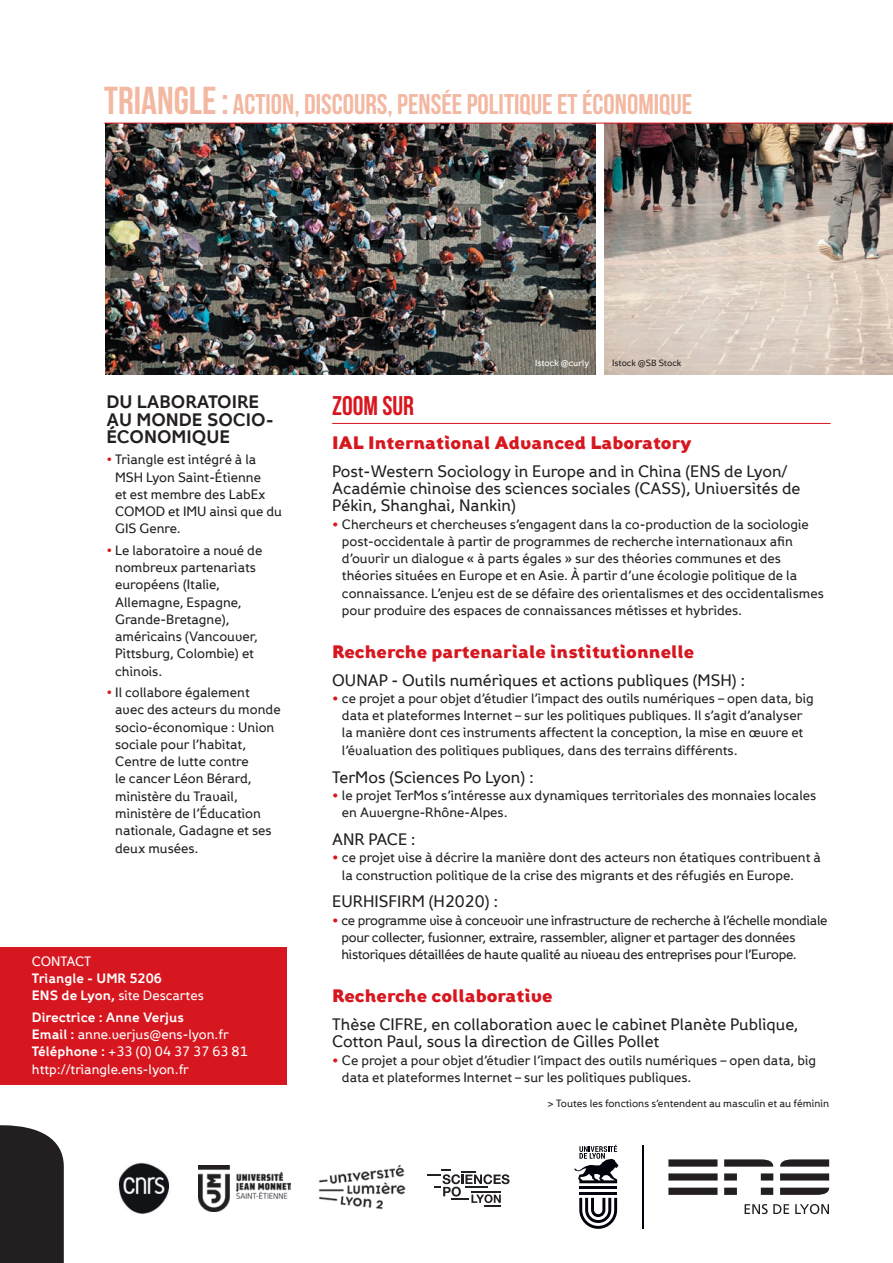
<style>
.page{position:relative;width:893px;height:1263px;background:#fff}
.page>*{position:absolute;margin:0;border:0;box-sizing:border-box;transform-origin:0 0}
.t1{font:700 28.5px "Bebas Neue";color:#f3b8a1}
.t2{font:700 27px "Bebas Neue";color:#d7171f}
.t3{font:900 18px "Fox Grotesque W01";color:#d7171f}
.t4{font:18px/17.2px "Fox Grotesque Regular 8";color:#231f20}
.t5{font:16.5px/17.2px "Fox Grotesque Regular 6";color:#231f20}
.t6{font:13.5px/17.2px "Fox Grotesque Regular 6";color:#231f20}
.t7{font:13.5px/17.2px "Fox Grotesque Regular 6";letter-spacing:-.02em;color:#231f20}
.t8{font:13.5px/17.2px "Fox Grotesque Regular 6";color:#fff}
.t9{font:13.5px "Fox Grotesque Regular 8";color:#fff}
.t10{font:10.5px "Fox Grotesque Regular 6";color:#231f20}
.t11{font:9px "Fox Grotesque Regular 6";color:#231f20}
.t12{font:9px "Fox Grotesque Regular 6";color:#fff}
.s1{font-size:39px}
.s2{color:#d7171f}
.s3{font-family:"Fox Grotesque Regular 8"}
.s4{font-family:"Fox Grotesque Regular 8";color:#d7171f}
</style>
<div class="page">
<img style="left:105px;top:124px;width:491px;height:250px">
<img style="left:604px;top:124px;width:289px;height:250px">
<svg style="left:668px;top:1159px;width:50px;height:36px"></svg>
<svg style="left:724px;top:1159px;width:49px;height:36px"></svg>
<svg style="left:780px;top:1159px;width:49px;height:36px"></svg>
<svg style="left:745px;top:1204px;width:44px;height:10px"></svg>
<svg style="left:795px;top:1204px;width:34px;height:10px"></svg>
<svg style="left:579px;top:1198px;width:38px;height:31px"></svg>
<hr style="left:579px;top:1192px;width:38px;height:3px;background:#01020c">
<hr style="left:579px;top:1186px;width:38px;height:3px;background:#01020c">
<svg style="left:574px;top:1145px;width:44px;height:38px"></svg>
<hr style="left:642px;top:1145px;width:1px;height:84px;background:#01020c">
<div style="left:0;top:947px;width:287px;height:137px;background:#d7171f"></div>
<hr style="left:332px;top:423px;width:499px;height:1px;background:#d7171f">
<hr style="left:104px;top:123px;width:789px;height:1px;background:#d7171f">
<img style="left:118px;top:1162px;width:51px;height:52px">
<svg style="left:427px;top:1169px;width:83px;height:37px"></svg>
<img style="left:318px;top:1164px;width:88px;height:46px">
<img style="left:199px;top:1165px;width:92px;height:47px">
<div style="left:0;top:1125px;width:64px;height:138px;background:#231f20"></div>
<h1 class="t1" style="left:104px;top:89px;width:590px"><span class="s1">TRIANGLE:</span> ACTION, DISCOURS, PENSÉE POLITIQUE ET ÉCONOMIQUE</h1>
<h3 class="t4" style="left:106px;top:394px;width:169px">DU LABORATOIRE<br>AU MONDE SOCIO-<br>ÉCONOMIQUE</h3>
<p class="t6" style="left:115px;top:451px;width:168px;text-indent:-9px"><span class="s2">•</span> Triangle est intégré à la<br>MSH Lyon Saint-Étienne<br>et est membre des LabEx<br>COMOD et IMU ainsi que du<br>GIS Genre.</p>
<p class="t6" style="left:115px;top:542px;width:149px;text-indent:-9px"><span class="s2">•</span> Le laboratoire a noué de nombreux partenariats européens (Italie,<br>Allemagne, Espagne,<br>Grande-Bretagne), américains (Vancouver,<br>Pittsburg, Colombie) et chinois.</p>
<p class="t6" style="left:115px;top:684px;width:167px;text-indent:-9px"><span class="s2">•</span> Il collabore également avec des acteurs du monde socio-économique : Union sociale pour l’habitat,<br>Centre de lutte contre<br>le cancer Léon Bérard, ministère du Travail, ministère de l’Éducation nationale, Gadagne et ses deux musées.</p>
<p class="t8" style="left:32px;top:952px;width:61px">CONTACT</p>
<p class="t9" style="left:32px;top:970px;width:132px">Triangle - UMR 5206</p>
<p class="t8" style="left:32px;top:987px;width:173px"><span class="s3">ENS de Lyon,</span> site Descartes</p>
<p class="t9" style="left:32px;top:1009px;width:154px">Directrice : Anne Verjus</p>
<p class="t8" style="left:32px;top:1026px;width:217px"><span class="s3">Email :</span> anne.verjus@ens-lyon.fr<br><span class="s3">Téléphone :</span> +33 (0) 04 37 37 63 81 http://triangle.ens-lyon.fr</p>
<p class="t12" style="left:535px;top:358px;width:56px">Istock @curly</p>
<p class="t11" style="left:612px;top:358px;width:71px">Istock @SB Stock</p>
<h2 class="t2" style="left:332px;top:391px;width:83px">ZOOM SUR</h2>
<h3 class="t3" style="left:332px;top:431px;width:361px">IAL International Advanced Laboratory</h3>
<p class="t5" style="left:332px;top:462px;width:470px">Post-Western Sociology in Europe and in China (ENS de Lyon/<br>Académie chinoise des sciences sociales (CASS), Universités de<br>Pékin, Shanghai, Nankin)</p>
<p class="t6" style="left:342px;top:515px;width:483px;text-indent:-10px"><span class="s4">•</span> Chercheurs et chercheuses s’engagent dans la co-production de la sociologie post-occidentale à partir de programmes de recherche internationaux afin d’ouvrir un dialogue « à parts égales » sur des théories communes et des théories situées en Europe et en Asie. À partir d’une écologie politique de la connaissance. L’enjeu est de se défaire des orientalismes et des occidentalismes pour produire des espaces de connaissances métisses et hybrides.</p>
<h3 class="t3" style="left:332px;top:640px;width:364px">Recherche partenariale institutionnelle</h3>
<p class="t5" style="left:332px;top:671px;width:415px">OUNAP - Outils numériques et actions publiques (MSH) :</p>
<p class="t6" style="left:342px;top:690px;width:473px;text-indent:-10px"><span class="s4">•</span> ce projet a pour objet d’étudier l’impact des outils numériques – open data, big data et plateformes Internet – sur les politiques publiques. Il s’agit d’analyser la manière dont ces instruments affectent la conception, la mise en œuvre et l’évaluation des politiques publiques, dans des terrains différents.</p>
<p class="t5" style="left:332px;top:768px;width:203px">TerMos (Sciences Po Lyon) :</p>
<p class="t6" style="left:342px;top:786px;width:476px;text-indent:-10px"><span class="s4">•</span> le projet TerMos s’intéresse aux dynamiques territoriales des monnaies locales en Auvergne-Rhône-Alpes.</p>
<p class="t5" style="left:332px;top:830px;width:85px">ANR PACE :</p>
<p class="t6" style="left:342px;top:849px;width:480px;text-indent:-10px"><span class="s4">•</span> ce projet vise à décrire la manière dont des acteurs non étatiques contribuent à la construction politique de la crise des migrants et des réfugiés en Europe.</p>
<p class="t5" style="left:332px;top:893px;width:168px">EURHISFIRM (H2020) :</p>
<p class="t7" style="left:341px;top:911px;width:488px;text-indent:-9px"><span class="s4">•</span> ce programme vise à concevoir une infrastructure de recherche à l’échelle mondiale pour collecter, fusionner, extraire, rassembler, aligner et partager des données historiques détaillées de haute qualité au niveau des entreprises pour l’Europe.</p>
<h3 class="t3" style="left:332px;top:984px;width:222px">Recherche collaborative</h3>
<p class="t5" style="left:332px;top:1016px;width:468px">Thèse CIFRE, en collaboration avec le cabinet Planète Publique,<br>Cotton Paul, sous la direction de Gilles Pollet</p>
<p class="t6" style="left:342px;top:1051px;width:476px;text-indent:-10px"><span class="s4">•</span> Ce projet a pour objet d’étudier l’impact des outils numériques – open data, big data et plateformes Internet – sur les politiques publiques.</p>
<p class="t10" style="left:548px;top:1097px;width:283px">&gt; Toutes les fonctions s’entendent au masculin et au féminin</p>
</div>
